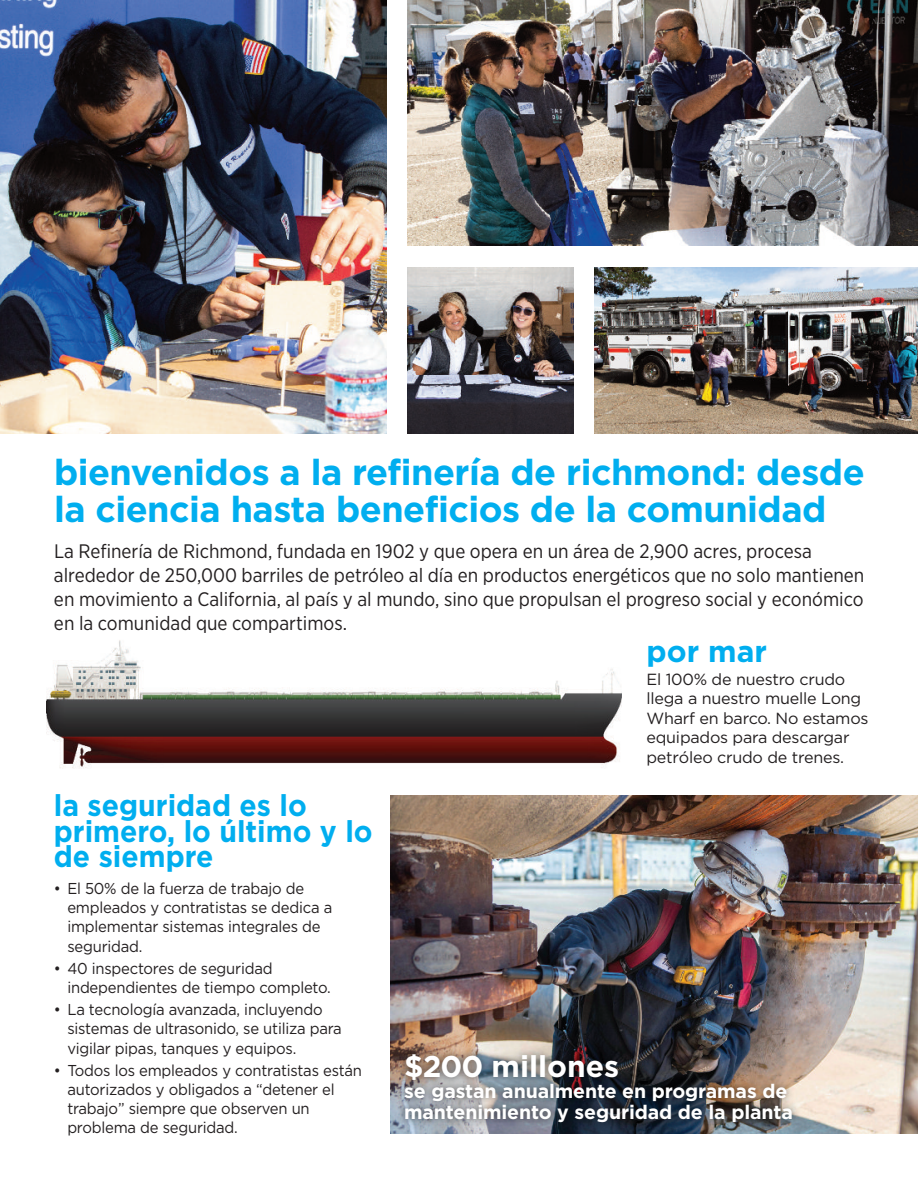
<style>
.page{position:relative;width:918px;height:1188px;background:#fff}
.page>*{position:absolute;margin:0;border:0;box-sizing:border-box;transform-origin:0 0}
.t1{font:700 36px/37.5px "Gotham";letter-spacing:-.015em;color:#00aeef}
.t2{font:700 30px/25.5px "Gotham";color:#00aeef;scale:.94 1}
.t3{font:700 30px "Gotham";color:#fff}
.t4{font:700 30px "Gotham";color:#00aeef}
.t5{font:19.5px/24px "Gotham Narrow";color:#231f20}
.t6{font:700 19.5px/21px "Gotham";letter-spacing:-.005em;color:#fff}
.t7{font:16.2px/19.5px "Gotham";letter-spacing:-.015em;color:#231f20}
.t8{font:15.75px/19.2px "Gotham";letter-spacing:-.015em;color:#231f20;scale:.94 1}
</style>
<div class="page">
<img style="left:46px;top:640px;width:576px;height:129px">
<img style="left:391px;top:795px;width:527px;height:339px">
<img style="left:0;top:0;width:387px;height:434px">
<img style="left:408px;top:0;width:510px;height:245px">
<img style="left:408px;top:268px;width:166px;height:166px">
<img style="left:594px;top:268px;width:324px;height:166px">
<img style="left:390px;top:1037px;width:489px;height:97px">
<h1 class="t1" style="left:54px;top:454px;width:812px">bienvenidos a la refinería de richmond: desde la ciencia hasta beneficios de la comunidad</h1>
<p class="t5" style="left:54px;top:541px;width:812px">La Refinería de Richmond, fundada en 1902 y que opera en un área de 2,900 acres, procesa alrededor de 250,000 barriles de petróleo al día en productos energéticos que no solo mantienen en movimiento a California, al país y al mundo, sino que propulsan el progreso social y económico en la comunidad que compartimos.</p>
<h2 class="t4" style="left:646px;top:634px;width:122px">por mar</h2>
<p class="t7" style="left:646px;top:669px;width:224px">El 100% de nuestro crudo llega a nuestro muelle Long<br>Wharf en barco. No estamos equipados para descargar petróleo crudo de trenes.</p>
<h2 class="t2" style="left:54px;top:793px;width:341px">la seguridad es lo primero, lo último y lo de siempre</h2>
<p class="t8" style="left:67px;top:879px;width:283px;text-indent:-13px">• El 50% de la fuerza de trabajo de empleados y contratistas se dedica a implementar sistemas integrales de seguridad.</p>
<p class="t8" style="left:67px;top:959px;width:282px;text-indent:-13px">• 40 inspectores de seguridad independientes de tiempo completo.</p>
<p class="t8" style="left:67px;top:1000px;width:293px;text-indent:-13px">• La tecnología avanzada, incluyendo sistemas de ultrasonido, se utiliza para vigilar pipas, tanques y equipos.</p>
<p class="t8" style="left:67px;top:1061px;width:315px;text-indent:-13px">• Todos los empleados y contratistas están autorizados y obligados a “detener el trabajo” siempre que observen un problema de seguridad.</p>
<h2 class="t3" style="left:404px;top:1049px;width:217px">$200 millones</h2>
<p class="t6" style="left:404px;top:1081px;width:390px">se gastan anualmente en programas de mantenimiento y seguridad de la planta</p>
</div>
